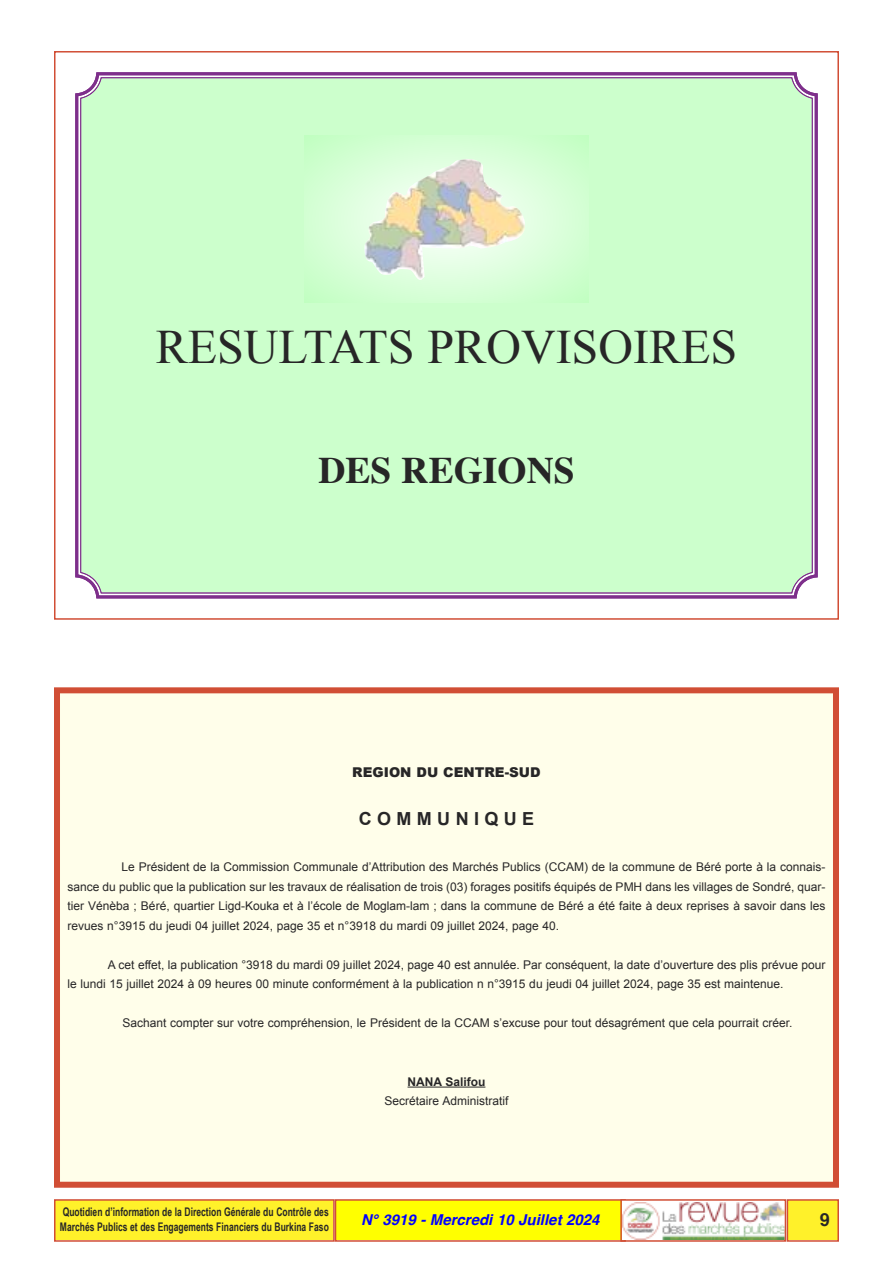
<style>
.page{position:relative;width:893px;height:1263px;background:#fff}
.page>*{position:absolute;margin:0;border:0;box-sizing:border-box;transform-origin:0 0}
.t1{font:48px "Times New Roman";color:#272627}
.t2{font:700 37.5px "Times";color:#272627}
.t3{font:700 18px "Arial";letter-spacing:.3em;color:#272627}
.t4{font:700 18px "Helvetica";color:#272627}
.t5{font:italic 700 15px "Helvetica";color:#00f}
.t6{font:900 13.5px "Arial";color:#272627}
.t7{font:12px/19.5px "Arial";color:#272627;text-align:justify}
.t8{font:700 12px "Arial";color:#272627}
.t9{font:700 11.85px/14.2px "Arial Narrow";color:#272627;scale:.87 1}
</style>
<div class="page">
<div style="left:788px;top:1201px;width:49px;height:39px;background:#fff12a"></div>
<div style="left:787px;top:1199px;width:52px;height:43px;border:2px solid #d14e35"></div>
<div style="left:56px;top:1201px;width:277px;height:39px;background:#fff12a"></div>
<div style="left:54px;top:1199px;width:281px;height:43px;border:2px solid #d14e35"></div>
<div style="left:336px;top:1201px;width:288px;height:39px;background:#ff0"></div>
<div style="left:335px;top:1199px;width:291px;height:43px;border:2px solid #d14e35"></div>
<img style="left:623px;top:1202px;width:160px;height:37px">
<div style="left:620px;top:1199px;width:166px;height:43px;border:2px solid #d14e35"></div>
<svg style="left:75px;top:72px;width:743px;height:527px"></svg>
<div style="left:80px;top:77px;width:733px;height:517px;background:#cfc"></div>
<svg style="left:304px;top:136px;width:285px;height:167px"></svg>
<img style="left:364px;top:159px;width:161px;height:121px">
<div style="left:60px;top:693px;width:773px;height:489px;background:#fffeea"></div>
<div style="left:54px;top:687px;width:785px;height:501px;border:6px solid #d14e35"></div>
<hr style="left:408px;top:1087px;width:77px;height:1px;background:#272627">
<h1 class="t1" style="left:156px;top:320px;width:583px">RESULTATS PROVISOIRES</h1>
<h2 class="t2" style="left:318px;top:455px;width:258px">DES REGIONS</h2>
<p class="t6" style="left:352px;top:762px;width:190px">REGION DU CENTRE-SUD</p>
<h3 class="t3" style="left:359px;top:808px;width:177px">COMMUNIQUE</h3>
<p class="t7" style="left:67px;top:857px;width:759px;text-indent:54px">Le Président de la Commission Communale d’Attribution des Marchés Publics (CCAM) de la commune de Béré porte à la connais&shy;sance du public que la publication sur les travaux de réalisation de trois (03) forages positifs équipés de PMH dans les villages de Sondré, quar&shy;tier Vénèba ; Béré, quartier Ligd-Kouka et à l’école de Moglam-lam ; dans la commune de Béré a été faite à deux reprises à savoir dans les revues n°3915 du jeudi 04 juillet 2024, page 35 et n°3918 du mardi 09 juillet 2024, page 40.</p>
<p class="t7" style="left:68px;top:955px;width:759px;text-indent:40px">A cet effet, la publication °3918 du mardi 09 juillet 2024, page 40 est annulée. Par conséquent, la date d’ouverture des plis prévue pour le lundi 15 juillet 2024 à 09 heures 00 minute conformément à la publication n n°3915 du jeudi 04 juillet 2024, page 35 est maintenue.</p>
<p class="t7" style="left:123px;top:1013px;width:672px">Sachant compter sur votre compréhension, le Président de la CCAM s’excuse pour tout désagrément que cela pourrait créer.</p>
<p class="t8" style="left:408px;top:1075px;width:79px">NANA Salifou</p>
<p class="t7" style="left:385px;top:1091px;width:125px">Secrétaire Administratif</p>
<p class="t9" style="left:60px;top:1205px;width:311px">Quotidien d’information de la Direction Générale du Contrôle des<br>Marchés Publics et des Engagements Financiers du Burkina Faso</p>
<p class="t5" style="left:361px;top:1213px;width:240px">N° 3919 - Mercredi 10 Juillet 2024</p>
<h3 class="t4" style="left:820px;top:1212px;width:12px">9</h3>
</div>
